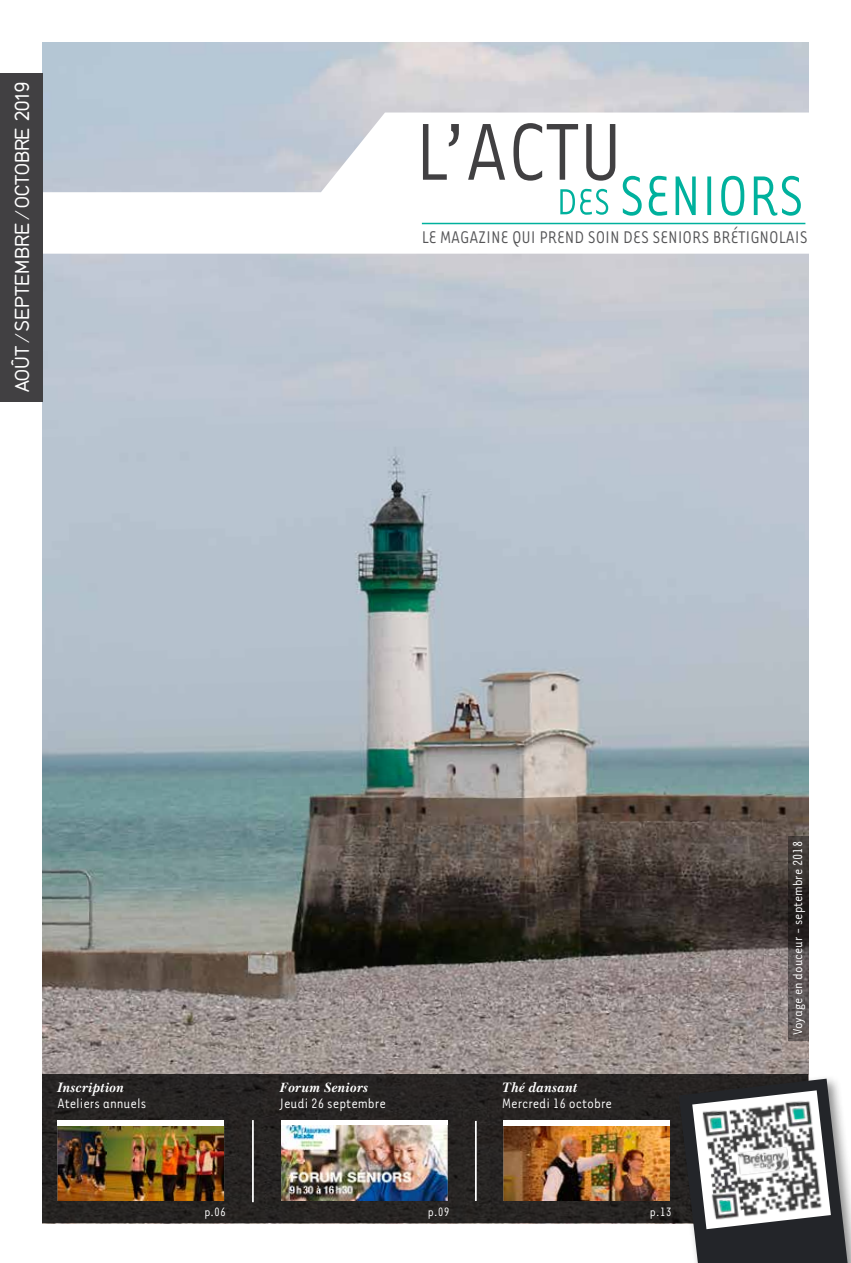
<style>
.page{position:relative;width:851px;height:1263px;background:#fff}
.page>*{position:absolute;margin:0;border:0;box-sizing:border-box;transform-origin:0 0}
.t1{font:21px "Din 17";color:#fff}
.t2{font:19.5px "Tarzana Narrow";color:#545456}
.t3{font:15.75px "Tarzana Narrow";color:#fff}
.t4{font:15px "Tarzana Narrow";color:#fff}
.t5{font:italic 700 13.95px "Baskerton SW";color:#fff}
.t6{font:13.95px "Tarzana Narrow";color:#fff}
</style>
<div class="page">
<img style="left:43px;top:43px;width:765px;height:1031px">
<svg style="left:43px;top:113px;width:766px;height:141px"></svg>
<div style="left:0;top:73px;width:43px;height:329px;background:#414042"></div>
<hr style="left:422px;top:223px;width:383px;height:1px;background:#00b19d">
<svg style="left:423px;top:123px;width:192px;height:58px"></svg>
<svg style="left:622px;top:176px;width:178px;height:52px"></svg>
<svg style="left:560px;top:189px;width:48px;height:26px"></svg>
<div style="left:43px;top:1074px;width:765px;height:149px;background:#262323"></div>
<img style="left:58px;top:1126px;width:166px;height:75px">
<div style="left:58px;top:1120px;width:166px;height:6px;background:#fff"></div>
<img style="left:281px;top:1125px;width:166px;height:76px">
<img style="left:503px;top:1125px;width:166px;height:76px">
<div style="left:503px;top:1120px;width:166px;height:5px;background:#fff"></div>
<hr style="left:252px;top:1120px;width:2px;height:82px;background:#fff">
<hr style="left:475px;top:1121px;width:1px;height:80px;background:#fff">
<div style="left:281px;top:1120px;width:166px;height:5px;background:#fff"></div>
<div style="left:674px;top:1074px;width:176px;height:189px;background:#000;opacity:.45"></div>
<svg style="left:678px;top:1079px;width:169px;height:184px"></svg>
<img style="left:692px;top:1090px;width:138px;height:139px">
<svg style="left:788px;top:836px;width:20px;height:205px;background:#443e3d"></svg>
<h1 class="t1" style="left:11px;top:392px;width:311px;rotate:-90deg">AOÛT /SEPTEMBRE /OCTOBRE 2019</h1>
<h1 class="t1" style="left:11px;top:318px;width:155px;rotate:-90deg">AVRIL - MAI - JUIN</h1>
<p class="t2" style="left:422px;top:226px;width:387px">LE MAGAZINE QUI PREND SOIN DES SENIORS BRÉTIGNOLAIS</p>
<p class="t5" style="left:57px;top:1079px;width:68px">Inscription</p>
<p class="t3" style="left:57px;top:1094px;width:90px">Ateliers annuels</p>
<p class="t5" style="left:280px;top:1079px;width:90px">Forum Seniors</p>
<p class="t3" style="left:280px;top:1094px;width:107px">Jeudi 26 septembre</p>
<p class="t5" style="left:502px;top:1079px;width:77px">Thé dansant</p>
<p class="t3" style="left:502px;top:1094px;width:111px">Mercredi 16 octobre</p>
<p class="t6" style="left:204px;top:1203px;width:23px">p.06</p>
<p class="t6" style="left:428px;top:1203px;width:23px">p.09</p>
<p class="t6" style="left:649px;top:1203px;width:23px">p.13</p>
<p class="t4" style="left:788px;top:1035px;width:196px;rotate:-90deg">Voyage en douceur - septembre 2018</p>
</div>
